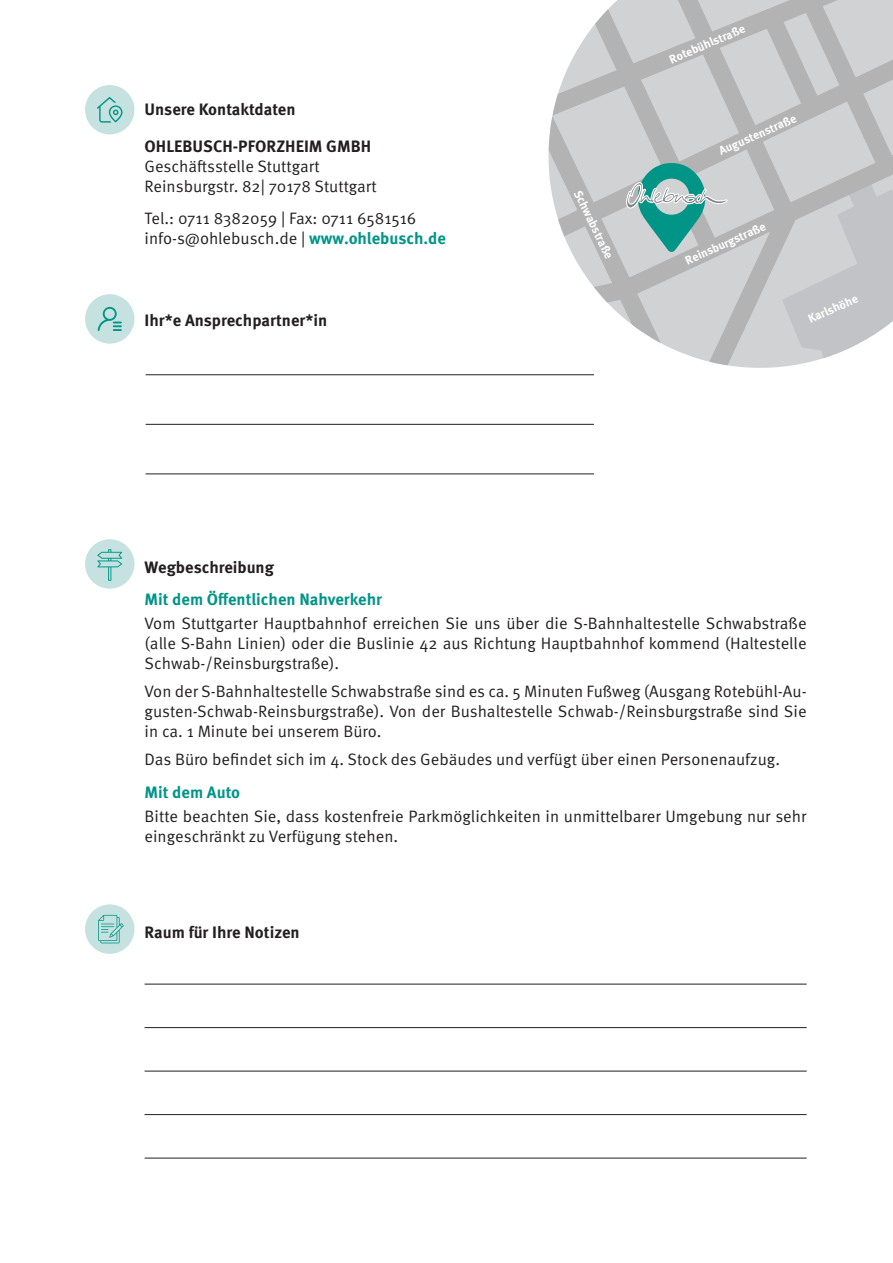
<style>
.page{position:relative;width:893px;height:1263px;background:#fff}
.page>*{position:absolute;margin:0;border:0;box-sizing:border-box;transform-origin:0 0}
.t1{font:16.5px/19.8px "Meta Pro Norm";color:#231f20}
.t2{font:700 16.5px "Meta Pro";color:#231f20}
.t3{font:700 16.5px "Meta Pro";color:#009587}
.t4{font:700 12px "Meta Pro";color:#fff}
.s1{font-family:"Meta Pro";font-weight:700;color:#009587}
</style>
<div class="page">
<hr style="left:146px;top:374px;width:448px;height:1px;background:#231f20">
<hr style="left:146px;top:424px;width:448px;height:1px;background:#231f20">
<hr style="left:146px;top:473px;width:448px;height:1px;background:#231f20">
<div style="left:85px;top:85px;width:49px;height:49px;background:#c5e2e0;border-radius:50%"></div>
<svg style="left:97px;top:97px;width:26px;height:26px"></svg>
<div style="left:85px;top:294px;width:49px;height:50px;background:#c5e2e0;border-radius:50%"></div>
<svg style="left:98px;top:307px;width:24px;height:24px"></svg>
<div style="left:85px;top:539px;width:49px;height:50px;background:#c5e2e0;border-radius:50%"></div>
<svg style="left:97px;top:549px;width:25px;height:32px"></svg>
<div style="left:85px;top:904px;width:49px;height:50px;background:#c5e2e0;border-radius:50%"></div>
<svg style="left:98px;top:915px;width:26px;height:28px"></svg>
<hr style="left:145px;top:984px;width:662px;height:1px;background:#231f20">
<hr style="left:145px;top:1071px;width:662px;height:1px;background:#231f20">
<hr style="left:145px;top:1027px;width:662px;height:1px;background:#231f20">
<hr style="left:145px;top:1114px;width:662px;height:1px;background:#231f20">
<hr style="left:145px;top:1158px;width:662px;height:1px;background:#231f20">
<svg style="left:549px;top:0;width:344px;height:365px;background:#cccdce"></svg>
<svg style="left:624px;top:163px;width:106px;height:90px;background:#8fbcb9"></svg>
<p class="t2" style="left:145px;top:97px;width:153px">Unsere Kontaktdaten</p>
<p class="t2" style="left:145px;top:134px;width:228px">OHLEBUSCH-PFORZHEIM GMBH</p>
<p class="t1" style="left:145px;top:155px;width:234px">Geschäftsstelle Stuttgart<br>Reinsburgstr. 82| 70178 Stuttgart</p>
<p class="t1" style="left:145px;top:208px;width:303px">Tel.: 0711 8382059 | Fax: 0711 6581516 info-s@ohlebusch.de | <span class="s1">www.ohlebusch.de</span></p>
<p class="t2" style="left:145px;top:307px;width:184px">Ihr*e Ansprechpartner*in</p>
<p class="t4" style="left:586px;top:187px;width:76px;rotate:64deg">Schwabstraße</p>
<p class="t4" style="left:666px;top:51px;width:83px;rotate:-23deg">Rotebühlstraße</p>
<p class="t4" style="left:716px;top:143px;width:85px;rotate:-24deg">Augustenstraße</p>
<p class="t4" style="left:682px;top:252px;width:88px;rotate:-24deg">Reinsburgstraße</p>
<p class="t4" style="left:805px;top:311px;width:55px;rotate:-24deg">Karlshöhe</p>
<p class="t2" style="left:145px;top:554px;width:131px">Wegbeschreibung</p>
<p class="t3" style="left:145px;top:587px;width:239px">Mit dem Öffentlichen Nahverkehr</p>
<p class="t1" style="left:145px;top:613px;width:663px;text-align:justify">Vom Stuttgarter Hauptbahnhof erreichen Sie uns über die S-Bahnhaltestelle Schwabstraße (alle S-Bahn Linien) oder die Buslinie 42 aus Richtung Hauptbahnhof kommend (Haltestelle Schwab-/Reinsburgstraße).</p>
<p class="t1" style="left:145px;top:680px;width:664px;text-align:justify">Von der S-Bahnhaltestelle Schwabstraße sind es ca. 5 Minuten Fußweg (Ausgang Rotebühl-Au&shy;gusten-Schwab-Reinsburgstraße). Von der Bushaltestelle Schwab-/Reinsburgstraße sind Sie in ca. 1 Minute bei unserem Büro.</p>
<p class="t1" style="left:145px;top:748px;width:637px">Das Büro befindet sich im 4. Stock des Gebäudes und verfügt über einen Personenaufzug.</p>
<p class="t3" style="left:145px;top:779px;width:97px">Mit dem Auto</p>
<p class="t1" style="left:145px;top:805px;width:663px">Bitte beachten Sie, dass kostenfreie Parkmöglichkeiten in unmittelbarer Umgebung nur sehr eingeschränkt zu Verfügung stehen.</p>
<p class="t2" style="left:145px;top:919px;width:157px">Raum für Ihre Notizen</p>
</div>
